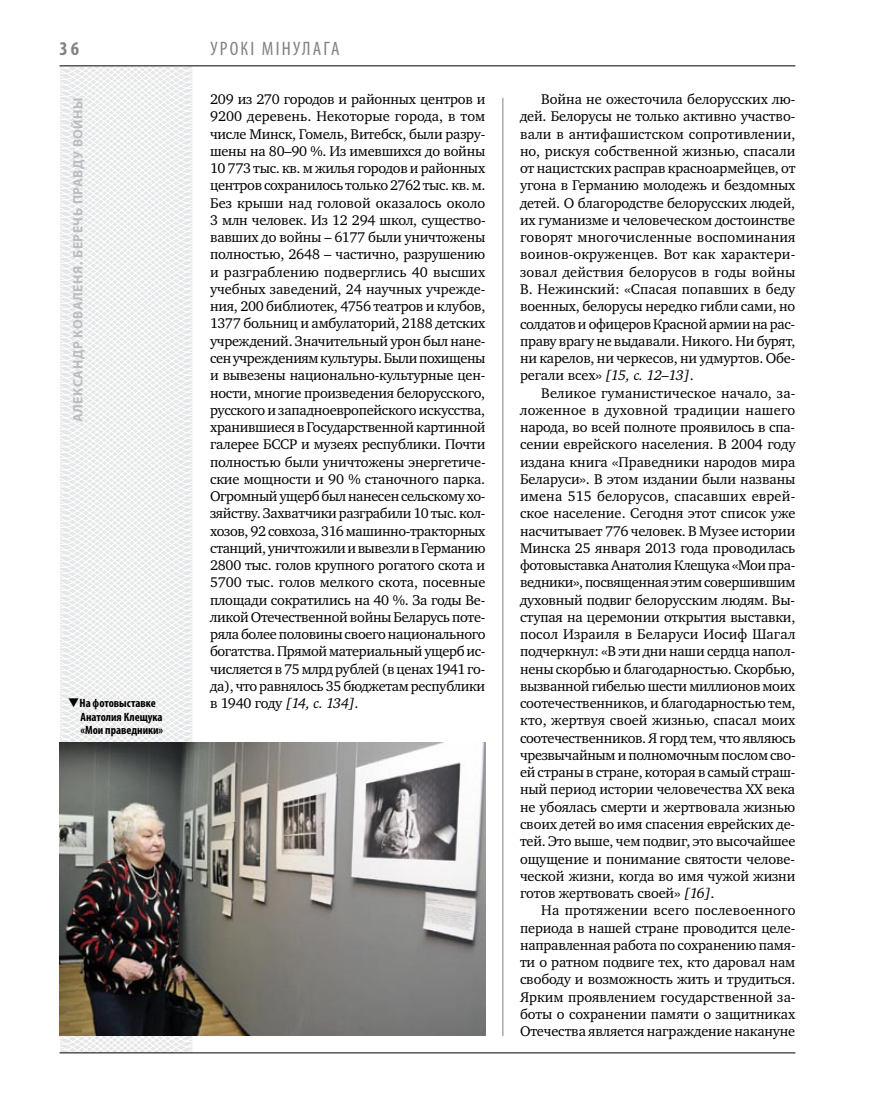
<style>
.page{position:relative;width:872px;height:1106px;background:#fff}
.page>*{position:absolute;margin:0;border:0;box-sizing:border-box;transform-origin:0 0}
.t1{font:condensed 19.5px "Myriad Pro";letter-spacing:.11em;color:#808285}
.t2{font:700 condensed 19.5px "Myriad Pro";color:#808285}
.t3{font:14.4px/17.2px "Charter C";letter-spacing:-.015em;color:#000;text-align:justify}
.t4{font:700 13.5px "Myriad Pro";letter-spacing:.04em;color:#bcbdc0}
.t5{font:700 condensed 12px/13.5px "Myriad Pro";color:#000}
.s1{font-style:italic}
</style>
<div class="page">
<svg style="left:59px;top:65px;width:192px;height:989px"></svg>
<hr style="left:502px;top:98px;width:1px;height:938px;background:#808285">
<hr style="left:60px;top:1052px;width:735px;height:1px;background:#000">
<hr style="left:60px;top:65px;width:735px;height:1px;background:#000">
<img style="left:60px;top:742px;width:425px;height:294px">
<h1 class="t2" style="left:60px;top:37px;width:21px">36</h1>
<p class="t4" style="left:69px;top:422px;width:326px;rotate:-90deg">Александр КОВАЛЕНЯ. Беречь правду войны</p>
<p class="t5" style="left:80px;top:696px;width:84px;text-indent:-13px">❑На фотовыставке<br>Анатолия Клещука «Мои праведники»</p>
<h1 class="t1" style="left:210px;top:37px;width:131px">Урокі мінулага</h1>
<p class="t3" style="left:210px;top:91px;width:277px">209 из 270 городов и районных центров и 9200 деревень. Некоторые города, в том числе Минск, Гомель, Витебск, были разру&shy;шены на 80–90 %. Из имевшихся до войны 10 773 тыс. кв. м жилья городов и районных центров сохранилось только 2762 тыс. кв. м.<br>Без крыши над головой оказалось около 3 млн человек. Из 12 294 школ, существо&shy;вавших до войны – 6177 были уничтожены полностью, 2648 – частично, разрушению и разграблению подверглись 40 высших учебных заведений, 24 научных учрежде&shy;ния, 200 библиотек, 4756 театров и клубов, 1377 больниц и амбулаторий, 2188 детских учреждений. Значительный урон был нане&shy;сен учреждениям культуры. Были похищены и вывезены национально-культурные цен&shy;ности, многие произведения белорусского, русского и западноевропейского искусства, хранившиеся в Государственной картинной галерее БССР и музеях республики. Почти полностью были уничтожены энергетиче&shy;ские мощности и 90 % станочного парка.<br>Огромный ущерб был нанесен сельскому хо&shy;зяйству. Захватчики разграбили 10 тыс. кол&shy;хозов, 92 совхоза, 316 машинно-тракторных станций, уничтожили и вывезли в Германию 2800 тыс. голов крупного рогатого скота и 5700 тыс. голов мелкого скота, посевные площади сократились на 40 %. За годы Ве&shy;ликой Отечественной войны Беларусь поте&shy;ряла более половины своего национального богатства. Прямой материальный ущерб ис&shy;числяется в 75 млрд рублей (в ценах 1941 го&shy;да), что равнялось 35 бюджетам республики в 1940 году <span class="s1">[14, с. 134]</span>.</p>
<p class="t3" style="left:520px;top:91px;width:277px;text-indent:21px">Война не ожесточила белорусских лю&shy;дей. Белорусы не только активно участво&shy;вали в антифашистском сопротивлении, но, рискуя собственной жизнью, спасали от нацистских расправ красноармейцев, от угона в Германию молодежь и бездомных детей. О благородстве белорусских людей, их гуманизме и человеческом достоинстве говорят многочисленные воспоминания воинов-окруженцев. Вот как характери&shy;зовал действия белорусов в годы войны В. Нежинский: «Спасая попавших в беду военных, белорусы нередко гибли сами, но солдатов и офицеров Красной армии на рас&shy;праву врагу не выдавали. Никого. Ни бурят, ни карелов, ни черкесов, ни удмуртов. Обе&shy;регали всех» <span class="s1">[15, с. 12–13]</span>.</p>
<p class="t3" style="left:520px;top:384px;width:277px;text-indent:21px">Великое гуманистическое начало, за&shy;ложенное в духовной традиции нашего народа, во всей полноте проявилось в спа&shy;сении еврейского населения. В 2004 году издана книга «Праведники народов мира Беларуси». В этом издании были названы имена 515 белорусов, спасавших еврей&shy;ское население. Сегодня этот список уже насчитывает 776 человек. В Музее истории Минска 25 января 2013 года проводилась фотовыставка Анатолия Клещука «Мои пра&shy;ведники», посвященная этим совершившим духовный подвиг белорусским людям. Вы&shy;ступая на церемонии открытия выставки, посол Израиля в Беларуси Иосиф Шагал подчеркнул: «В эти дни наши сердца напол&shy;нены скорбью и благодарностью. Скорбью, вызванной гибелью шести миллионов моих соотечественников, и благодарностью тем, кто, жертвуя своей жизнью, спасал моих соотечественников. Я горд тем, что являюсь чрезвычайным и полномочным послом сво&shy;ей страны в стране, которая в самый страш&shy;ный период истории человечества ХХ века не убоялась смерти и жертвовала жизнью своих детей во имя спасения еврейских де&shy;тей. Это выше, чем подвиг, это высочайшее ощущение и понимание святости челове&shy;ческой жизни, когда во имя чужой жизни готов жертвовать своей» <span class="s1">[16]</span>.</p>
<p class="t3" style="left:520px;top:902px;width:277px;text-indent:21px">На протяжении всего послевоенного периода в нашей стране проводится целе&shy;направленная работа по сохранению памя&shy;ти о ратном подвиге тех, кто даровал нам свободу и возможность жить и трудиться.<br>Ярким проявлением государственной за&shy;боты о сохранении памяти о защитниках Отечества является награждение накануне</p>
</div>
